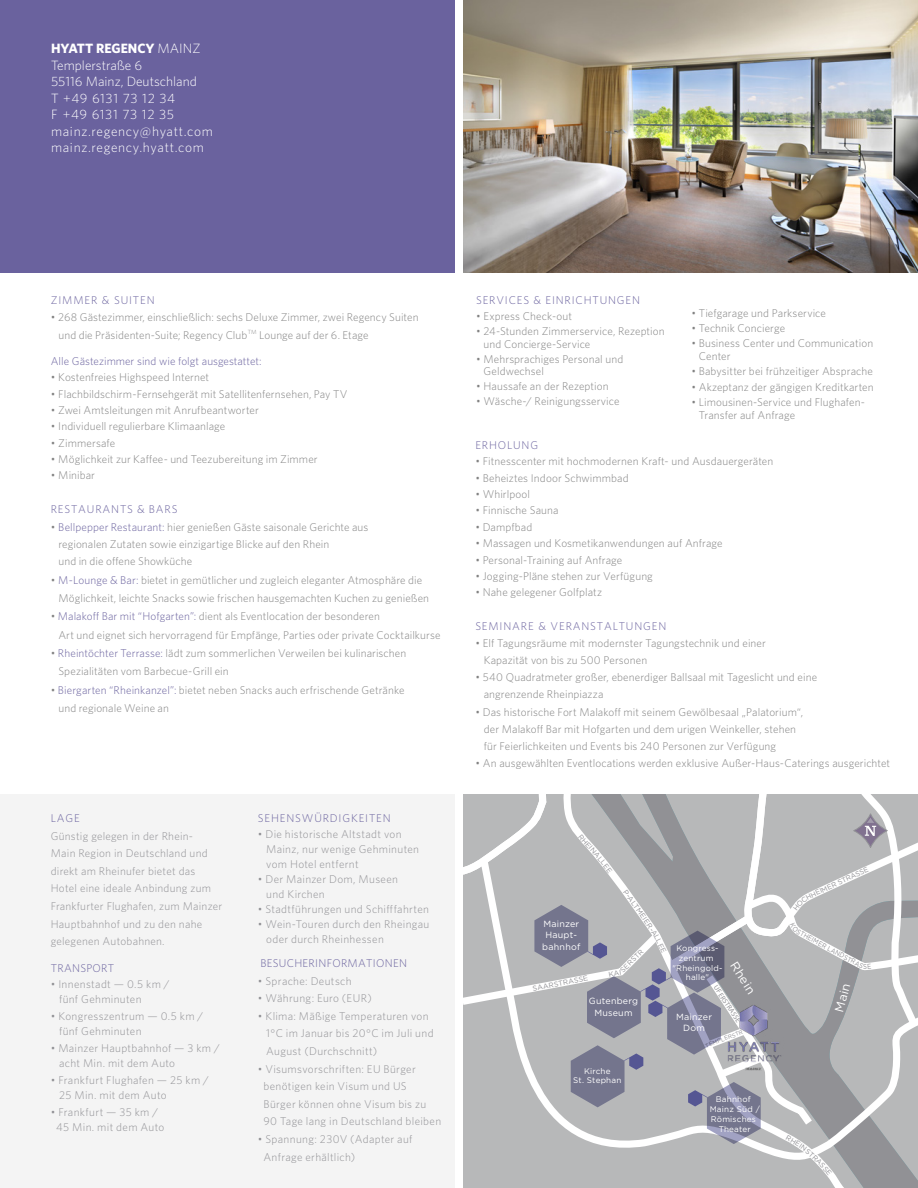
<style>
.page{position:relative;width:918px;height:1188px;background:#fff}
.page>*{position:absolute;margin:0;border:0;box-sizing:border-box;transform-origin:0 0}
.t1{font:300 13.5px/16.5px "Whitney";letter-spacing:.035em;color:#fff}
.t2{font:12.15px "Gotham";color:#fff}
.t3{font:300 11.25px/18.3px "Whitney";letter-spacing:.01em;color:#838383}
.t4{font:300 11.25px/17.5px "Whitney";letter-spacing:.025em;color:#919195}
.t5{font:300 11.25px "Whitney";letter-spacing:.075em;color:#6a629e}
.t6{font:300 11.25px "Whitney";color:#6a629e}
.t7{font:300 11.25px "Whitney";letter-spacing:.025em;color:#6a629e}
.t8{font:9px/11.4px "Gotham";letter-spacing:.025em;color:#fff;text-align:center}
.t9{font:8.1px/9.8px "Gotham";letter-spacing:.025em;color:#fff;text-align:center}
.t10{font:7.05px "Gotham";color:#919195}
.t11{font:7.05px "Gotham";color:#919195;scale:.85 1}
.t12{font:7.05px "Gotham";color:#919195}
.t13{font:5.55px "Gotham";color:#919195}
.s1{font-weight:700}
.s2{color:#6a629e}
</style>
<div class="page">
<div style="left:0;top:0;width:455px;height:272px;background:#6a629e"></div>
<img style="left:463px;top:0;width:455px;height:272px">
<div style="left:0;top:794px;width:455px;height:394px;background:#f4f4f4"></div>
<svg style="left:463px;top:794px;width:455px;height:394px;background:#b2b3b6"></svg>
<p class="t1" style="left:51px;top:40px;width:163px"><span class="s1">HYATT REGENCY</span> MAINZ<br>Templerstraße 6<br>55116 Mainz, Deutschland<br>T +49 6131 73 12 34<br>F +49 6131 73 12 35 mainz.regency@hyatt.com mainz.regency.hyatt.com</p>
<p class="t5" style="left:51px;top:293px;width:105px">ZIMMER &amp; SUITEN</p>
<p class="t3" style="left:58px;top:308px;width:362px;line-height:17.9px;text-indent:-8px">• 268 Gästezimmer, einschließlich: sechs Deluxe Zimmer, zwei Regency Suiten und die Präsidenten-Suite; Regency Club<sup>TM</sup> Lounge auf der 6. Etage</p>
<p class="t6" style="left:51px;top:353px;width:212px">Alle Gästezimmer sind wie folgt ausgestattet:</p>
<p class="t3" style="left:51px;top:368px;width:160px">• Kostenfreies Highspeed Internet</p>
<p class="t3" style="left:51px;top:384px;width:298px">• Flachbildschirm-Fernsehgerät mit Satellitenfernsehen, Pay TV</p>
<p class="t3" style="left:51px;top:401px;width:210px">• Zwei Amtsleitungen mit Anrufbeantworter</p>
<p class="t3" style="left:51px;top:417px;width:176px">• Individuell regulierbare Klimaanlage</p>
<p class="t3" style="left:51px;top:433px;width:66px">• Zimmersafe</p>
<p class="t3" style="left:51px;top:450px;width:268px">• Möglichkeit zur Kaffee- und Teezubereitung im Zimmer</p>
<p class="t3" style="left:51px;top:466px;width:46px">• Minibar</p>
<p class="t5" style="left:51px;top:502px;width:128px">RESTAURANTS &amp; BARS</p>
<p class="t3" style="left:58px;top:518px;width:312px;line-height:17.2px;text-indent:-8px">• <span class="s2">Bellpepper Restaurant:</span> hier genießen Gäste saisonale Gerichte aus regionalen Zutaten sowie einzigartige Blicke auf den Rhein<br>und in die offene Showküche</p>
<p class="t3" style="left:58px;top:570px;width:372px;text-indent:-8px">• <span class="s2">M-Lounge &amp; Bar:</span> bietet in gemütlicher und zugleich eleganter Atmosphäre die<br>Möglichkeit, leichte Snacks sowie frischen hausgemachten Kuchen zu genießen</p>
<p class="t3" style="left:58px;top:607px;width:384px;text-indent:-8px">• <span class="s2">Malakoff Bar mit “Hofgarten”:</span> dient als Eventlocation der besonderen<br>Art und eignet sich hervorragend für Empfänge, Parties oder private Cocktailkurse</p>
<p class="t3" style="left:58px;top:644px;width:349px;text-indent:-8px">• <span class="s2">Rheintöchter Terrasse:</span> lädt zum sommerlichen Verweilen bei kulinarischen<br>Spezialitäten vom Barbecue-Grill ein</p>
<p class="t3" style="left:58px;top:680px;width:348px;text-indent:-8px">• <span class="s2">Biergarten “Rheinkanzel”:</span> bietet neben Snacks auch erfrischende Getränke und regionale Weine an</p>
<p class="t5" style="left:51px;top:811px;width:31px">LAGE</p>
<p class="t4" style="left:51px;top:827px;width:173px">Günstig gelegen in der Rhein-<br>Main Region in Deutschland und direkt am Rheinufer bietet das<br>Hotel eine ideale Anbindung zum<br>Frankfurter Flughafen, zum Mainzer<br>Hauptbahnhof und zu den nahe gelegenen Autobahnen.</p>
<p class="t7" style="left:51px;top:960px;width:65px">TRANSPORT</p>
<p class="t4" style="left:59px;top:976px;width:112px;line-height:14.9px;text-indent:-8px">• Innenstadt — 0.5 km / fünf Gehminuten</p>
<p class="t4" style="left:59px;top:1008px;width:146px;line-height:14.9px;text-indent:-8px">• Kongresszentrum — 0.5 km / fünf Gehminuten</p>
<p class="t4" style="left:59px;top:1040px;width:162px;line-height:14.9px;text-indent:-8px">• Mainzer Hauptbahnhof — 3 km / acht Min. mit dem Auto</p>
<p class="t4" style="left:59px;top:1072px;width:151px;line-height:14.9px;text-indent:-8px">• Frankfurt Flughafen — 25 km /<br>25 Min. mit dem Auto</p>
<p class="t4" style="left:51px;top:1104px;width:115px;line-height:14.9px;text-align:center">• Frankfurt — 35 km /<br>45 Min. mit dem Auto</p>
<p class="t5" style="left:258px;top:811px;width:134px">SEHENSWÜRDIGKEITEN</p>
<p class="t4" style="left:266px;top:826px;width:154px;line-height:15px;text-indent:-8px">• Die historische Altstadt von<br>Mainz, nur wenige Gehminuten vom Hotel entfernt</p>
<p class="t4" style="left:266px;top:871px;width:133px;line-height:15px;text-indent:-8px">• Der Mainzer Dom, Museen und Kirchen</p>
<p class="t4" style="left:258px;top:900px;width:173px">• Stadtführungen und Schifffahrten</p>
<p class="t4" style="left:266px;top:916px;width:165px;line-height:15px;text-indent:-8px">• Wein-Touren durch den Rheingau oder durch Rheinhessen</p>
<p class="t7" style="left:260px;top:956px;width:148px">BESUCHERINFORMATIONEN</p>
<p class="t4" style="left:258px;top:972px;width:95px">• Sprache: Deutsch</p>
<p class="t4" style="left:258px;top:989px;width:115px">• Währung: Euro (EUR)</p>
<p class="t4" style="left:266px;top:1007px;width:169px;text-indent:-8px">• Klima: Mäßige Temperaturen von<br>1°C im Januar bis 20°C im Juli und<br>August (Durchschnitt)</p>
<p class="t4" style="left:263px;top:1060px;width:179px;text-indent:-6px">• Visumsvorschriften: EU Bürger benötigen kein Visum und US<br>Bürger können ohne Visum bis zu<br>90 Tage lang in Deutschland bleiben</p>
<p class="t4" style="left:263px;top:1130px;width:150px;text-indent:-6px">• Spannung: 230V (Adapter auf<br>Anfrage erhältlich)</p>
<p class="t5" style="left:476px;top:292px;width:165px">SERVICES &amp; EINRICHTUNGEN</p>
<p class="t3" style="left:476px;top:307px;width:98px">• Express Check-out</p>
<p class="t3" style="left:484px;top:324px;width:183px;line-height:12.8px;text-indent:-8px">• 24-Stunden Zimmerservice, Rezeption und Concierge-Service</p>
<p class="t3" style="left:484px;top:352px;width:141px;line-height:12.8px;text-indent:-8px">• Mehrsprachiges Personal und<br>Geldwechsel</p>
<p class="t3" style="left:476px;top:377px;width:134px">• Haussafe an der Rezeption</p>
<p class="t3" style="left:476px;top:392px;width:145px">• Wäsche-/ Reinigungsservice</p>
<p class="t3" style="left:691px;top:304px;width:136px">• Tiefgarage und Parkservice</p>
<p class="t3" style="left:691px;top:319px;width:95px">• Technik Concierge</p>
<p class="t3" style="left:699px;top:337px;width:176px;line-height:12.8px;text-indent:-8px">• Business Center und Communication<br>Center</p>
<p class="t3" style="left:691px;top:361px;width:183px">• Babysitter bei frühzeitiger Absprache</p>
<p class="t3" style="left:691px;top:378px;width:184px">• Akzeptanz der gängigen Kreditkarten</p>
<p class="t3" style="left:699px;top:395px;width:168px;line-height:12.8px;text-indent:-8px">• Limousinen-Service und Flughafen-<br>Transfer auf Anfrage</p>
<p class="t5" style="left:475px;top:437px;width:64px">ERHOLUNG</p>
<p class="t3" style="left:475px;top:452px;width:300px">• Fitnesscenter mit hochmodernen Kraft- und Ausdauergeräten</p>
<p class="t3" style="left:475px;top:468px;width:155px">• Beheiztes Indoor Schwimmbad</p>
<p class="t3" style="left:475px;top:485px;width:56px">• Whirlpool</p>
<p class="t3" style="left:475px;top:501px;width:85px">• Finnische Sauna</p>
<p class="t3" style="left:475px;top:517px;width:58px">• Dampfbad</p>
<p class="t3" style="left:475px;top:534px;width:249px">• Massagen und Kosmetikanwendungen auf Anfrage</p>
<p class="t3" style="left:475px;top:550px;width:149px">• Personal-Training auf Anfrage</p>
<p class="t3" style="left:475px;top:566px;width:179px">• Jogging-Pläne stehen zur Verfügung</p>
<p class="t3" style="left:475px;top:583px;width:128px">• Nahe gelegener Golfplatz</p>
<p class="t5" style="left:475px;top:618px;width:192px">SEMINARE &amp; VERANSTALTUNGEN</p>
<p class="t3" style="left:484px;top:634px;width:284px;line-height:17.1px;text-indent:-8px">• Elf Tagungsräume mit modernster Tagungstechnik und einer<br>Kapazität von bis zu 500 Personen</p>
<p class="t3" style="left:484px;top:668px;width:335px;line-height:17.1px;text-indent:-8px">• 540 Quadratmeter großer, ebenerdiger Ballsaal mit Tageslicht und eine angrenzende Rheinpiazza</p>
<p class="t3" style="left:484px;top:703px;width:321px;line-height:17.1px;text-indent:-8px">• Das historische Fort Malakoff mit seinem Gewölbesaal „Palatorium“, der Malakoff Bar mit Hofgarten und dem urigen Weinkeller, stehen für Feierlichkeiten und Events bis 240 Personen zur Verfügung</p>
<p class="t3" style="left:475px;top:753px;width:416px">• An ausgewählten Eventlocations werden exklusive Außer-Haus-Caterings ausgerichtet</p>
<p class="t8" style="left:542px;top:918px;width:40px">Mainzer<br>Haupt&shy;bahnhof</p>
<p class="t10" style="left:532px;top:985px;width:58px;rotate:-11deg">SAARSTRASSE</p>
<p class="t10" style="left:628px;top:888px;width:19px;rotate:54deg">P-AL</p>
<p class="t10" style="left:638px;top:903px;width:30px;rotate:55deg">TMEIER</p>
<p class="t10" style="left:619px;top:969px;width:31px;rotate:-45deg">SERSTR</p>
<p class="t8" style="left:589px;top:995px;width:51px">Gutenberg<br>Museum</p>
<p class="t9" style="left:573px;top:1066px;width:50px">Kirche<br>St. Stephan</p>
<p class="t9" style="left:673px;top:943px;width:51px">Kongress&shy;zentrum "Rheingold&shy;halle"</p>
<p class="t2" style="left:739px;top:959px;width:37px;rotate:57deg">Rhein</p>
<p class="t12" style="left:719px;top:984px;width:44px;rotate:56deg">UFERSTRASSE</p>
<p class="t8" style="left:676px;top:1011px;width:37px">Mainzer<br>Dom</p>
<p class="t13" style="left:705px;top:1043px;width:41px;rotate:-21deg">TEMPLERSTR</p>
<p class="t9" style="left:710px;top:1094px;width:52px">Bahnhof<br>Mainz Süd /<br>Römisches<br>Theater</p>
<p class="t10" style="left:809px;top:892px;width:64px;rotate:-25deg">HEIMER STRASSE</p>
<p class="t11" style="left:803px;top:929px;width:36px;rotate:29deg">THEIMER</p>
<p class="t11" style="left:830px;top:944px;width:38px;rotate:28deg">LANDSTR</p>
<p class="t11" style="left:863px;top:963px;width:6px">S</p>
<p class="t2" style="left:832px;top:1010px;width:31px;rotate:-75deg">Main</p>
</div>
